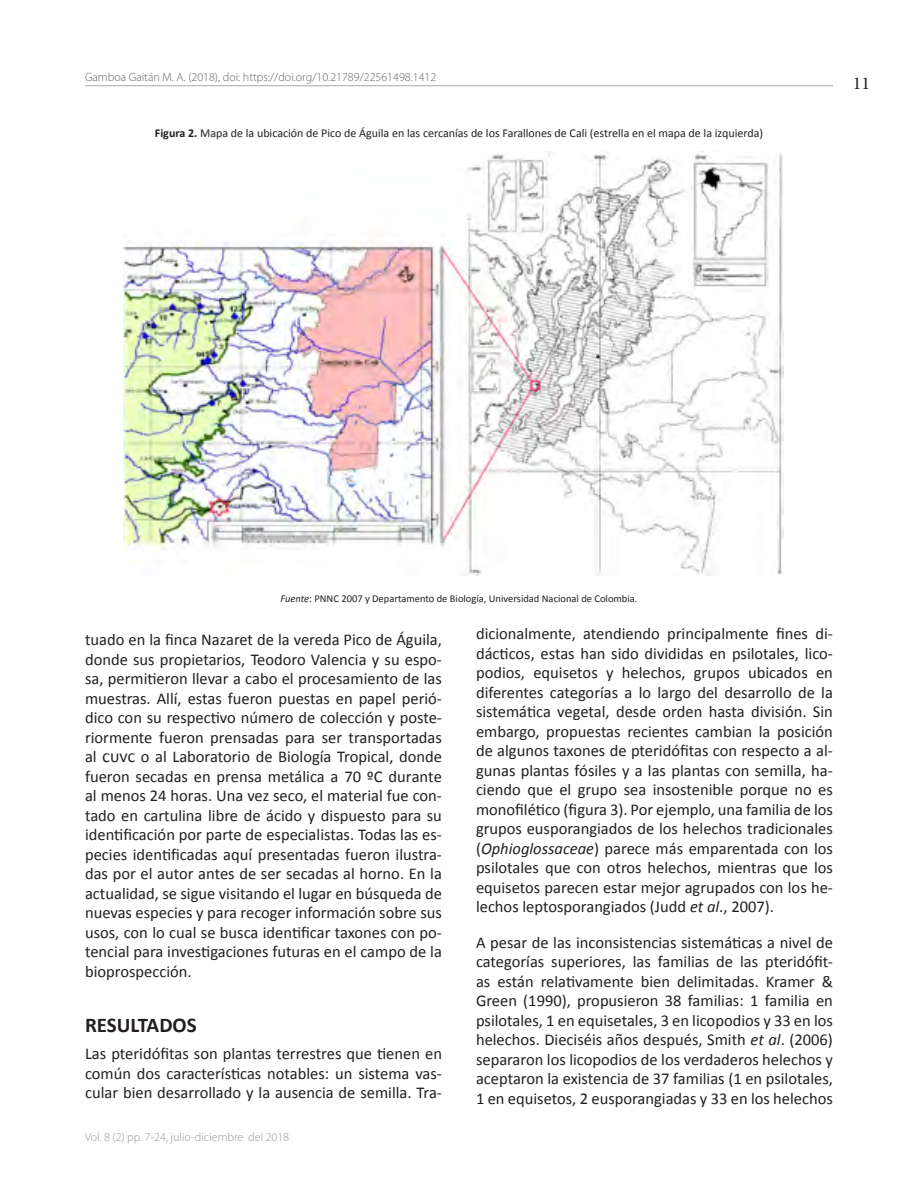
<style>
.page{position:relative;width:918px;height:1188px;background:#fff}
.page>*{position:absolute;margin:0;border:0;box-sizing:border-box;transform-origin:0 0}
.SUBTITULOS{font:700 21px "Calibri";color:#231f20}
.t1{font:18px "Minion Pro";color:#231f20}
.TEXTO_ESPAÑOL{font:16.5px/19.5px "Calibri";color:#231f20;text-align:justify}
.SUBTITULO_Tres{font:16.5px/19.5px "Calibri";color:#231f20;text-align:justify}
.FIGURAS{font:12px "Calibri";color:#231f20}
.t2{font:300 12px "Myriad Pro";color:#636366}
.t3{font:300 12px "Myriad Pro";color:#939598}
.FIGURAS-2{font:10.5px "Calibri";color:#231f20}
.s1{font-weight:700}
.s2{font-style:italic}
</style>
<div class="page">
<hr style="left:85px;top:85px;width:748px;height:1px;background:#a8a9ad">
<img style="left:124px;top:151px;width:660px;height:425px">
<p class="t2" style="left:85px;top:70px;width:353px">Gamboa Gaitán M. A. (2018), doi: https://doi.org/10.21789/22561498.1412</p>
<p class="t1" style="left:853px;top:71px;width:19px">11</p>
<p class="FIGURAS" style="left:155px;top:125px;width:610px"><span class="s1">Figura 2.</span> Mapa de la ubicación de Pico de Águila en las cercanías de los Farallones de Cali (estrella en el mapa de la izquierda)</p>
<p class="FIGURAS-2" style="left:280px;top:592px;width:359px"><span class="s2">Fuente</span>: PNNC 2007 y Departamento de Biología, Universidad Nacional de Colombia.</p>
<p class="TEXTO_ESPAÑOL" style="left:85px;top:630px;width:358px">tuado en la finca Nazaret de la vereda Pico de Águila, donde sus propietarios, Teodoro Valencia y su espo&shy;sa, permitieron llevar a cabo el procesamiento de las muestras. Allí, estas fueron puestas en papel perió&shy;dico con su respectivo número de colección y poste&shy;riormente fueron prensadas para ser transportadas al cuvc o al Laboratorio de Biología Tropical, donde fueron secadas en prensa metálica a 70 ºC durante al menos 24 horas. Una vez seco, el material fue con&shy;tado en cartulina libre de ácido y dispuesto para su identificación por parte de especialistas. Todas las es&shy;pecies identificadas aquí presentadas fueron ilustra&shy;das por el autor antes de ser secadas al horno. En la actualidad, se sigue visitando el lugar en búsqueda de nuevas especies y para recoger información sobre sus usos, con lo cual se busca identificar taxones con po&shy;tencial para investigaciones futuras en el campo de la bioprospección.</p>
<p class="SUBTITULOS" style="left:85px;top:1012px;width:113px">RESULTADOS</p>
<p class="TEXTO_ESPAÑOL" style="left:85px;top:1044px;width:358px">Las pteridófitas son plantas terrestres que tienen en común dos características notables: un sistema vas&shy;cular bien desarrollado y la ausencia de semilla. Tra-</p>
<p class="t3" style="left:85px;top:1130px;width:206px">Vol. 8 (2) pp. 7-24, julio-diciembre del 2018</p>
<p class="TEXTO_ESPAÑOL" style="left:476px;top:624px;width:358px">dicionalmente, atendiendo principalmente fines di&shy;dácticos, estas han sido divididas en psilotales, lico&shy;podios, equisetos y helechos, grupos ubicados en diferentes categorías a lo largo del desarrollo de la sistemática vegetal, desde orden hasta división. Sin embargo, propuestas recientes cambian la posición de algunos taxones de pteridófitas con respecto a al&shy;gunas plantas fósiles y a las plantas con semilla, ha&shy;ciendo que el grupo sea insostenible porque no es monofilético (figura 3). Por ejemplo, una familia de los grupos eusporangiados de los helechos tradicionales (<span class="s2">Ophioglossaceae</span>) parece más emparentada con los psilotales que con otros helechos, mientras que los equisetos parecen estar mejor agrupados con los he&shy;lechos leptosporangiados (Judd <span class="s2">et al</span>., 2007).</p>
<p class="SUBTITULO_Tres" style="left:476px;top:933px;width:358px">A pesar de las inconsistencias sistemáticas a nivel de categorías superiores, las familias de las pteridófit&shy;as están relativamente bien delimitadas. Kramer &amp; Green (1990), propusieron 38 familias: 1 familia en psilotales, 1 en equisetales, 3 en licopodios y 33 en los helechos. Dieciséis años después, Smith <span class="s2">et al</span>. (2006) separaron los licopodios de los verdaderos helechos y aceptaron la existencia de 37 familias (1 en psilotales, 1 en equisetos, 2 eusporangiadas y 33 en los helechos</p>
</div>
